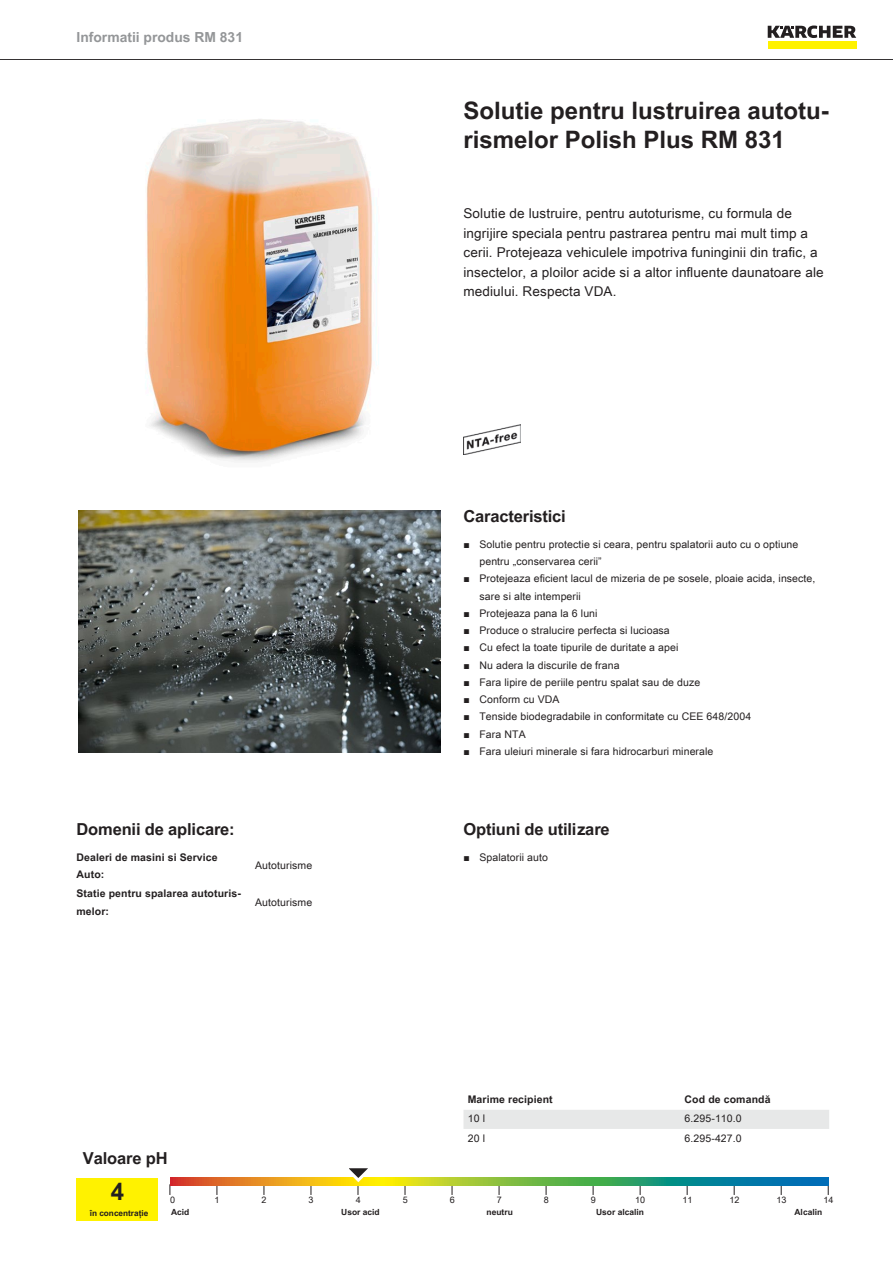
<style>
.page{position:relative;width:893px;height:1263px;background:#fff}
.page>*{position:absolute;margin:0;border:0;box-sizing:border-box;transform-origin:0 0}
.t1{font:700 24px/28.8px "Arial Unicode MS";color:#231f20}
.t2{font:700 16.5px "Arial Unicode MS";letter-spacing:-.01em;color:#231f20}
.t3{font:700 13.8px "Arial Unicode MS";color:#949698}
.t4{font:13.5px/19.5px "Arial Unicode MS";letter-spacing:.01em;color:#231f20}
.t5{font:10.5px/17.2px "Arial Unicode MS";letter-spacing:.01em;color:#231f20}
.t6{font:700 10.5px/17.2px "Arial Unicode MS";letter-spacing:.01em;color:#231f20}
.t7{font:9px "Arial Unicode MS";color:#231f20}
.t8{font:700 8.4px "Arial Unicode MS";color:#231f20}
.t9{font:700 8.25px "Arial Unicode MS";color:#231f20}
.s1{font-family:"Arial"}
</style>
<div class="page">
<hr style="left:0;top:59px;width:893px;height:1px;background:#231f20">
<div style="left:768px;top:42px;width:88px;height:7px;background:#fff200"></div>
<svg style="left:768px;top:26px;width:88px;height:12px"></svg>
<img style="left:146px;top:119px;width:227px;height:343px">
<img style="left:463px;top:424px;width:57px;height:30px">
<img style="left:78px;top:510px;width:362px;height:243px">
<div style="left:77px;top:1178px;width:81px;height:42px;background:#fff200"></div>
<svg style="left:170px;top:1178px;width:658px;height:8px;background:#7a9d50"></svg>
<svg style="left:341px;top:1168px;width:38px;height:27px"></svg>
<div style="left:463px;top:1110px;width:366px;height:19px;background:#e7e8e8"></div>
<h3 class="t3" style="left:77px;top:27px;width:168px">Informatii produs RM 831</h3>
<h2 class="t2" style="left:77px;top:817px;width:160px">Domenii de aplicare:</h2>
<p class="t6" style="left:77px;top:849px;width:143px">Dealeri de masini si Service<br>Auto:</p>
<p class="t5" style="left:255px;top:857px;width:59px">Autoturisme</p>
<p class="t6" style="left:77px;top:885px;width:166px">Statie pentru spalarea autoturis&shy;melor:</p>
<p class="t5" style="left:255px;top:893px;width:59px">Autoturisme</p>
<h1 class="t1" style="left:463px;top:97px;width:367px">Solutie pentru lustruirea autotu&shy;rismelor Polish Plus RM 831</h1>
<p class="t4" style="left:463px;top:203px;width:362px">Solutie de lustruire, pentru autoturisme, cu formula de ingrijire speciala pentru pastrarea pentru mai mult timp a cerii. Protejeaza vehiculele impotriva funinginii din trafic, a insectelor, a ploilor acide si a altor influente daunatoare ale mediului. Respecta VDA.</p>
<h2 class="t2" style="left:463px;top:504px;width:104px">Caracteristici</h2>
<p class="t5" style="left:479px;top:535px;width:320px;text-indent:-16px"><span class="s1">■</span> Solutie pentru protectie si ceara, pentru spalatorii auto cu o optiune pentru „conservarea cerii”</p>
<p class="t5" style="left:479px;top:570px;width:338px;text-indent:-16px"><span class="s1">■</span> Protejeaza eficient lacul de mizeria de pe sosele, ploaie acida, insecte, sare si alte intemperii</p>
<p class="t5" style="left:463px;top:604px;width:136px"><span class="s1">■</span> Protejeaza pana la 6 luni</p>
<p class="t5" style="left:463px;top:622px;width:208px"><span class="s1">■</span> Produce o stralucire perfecta si lucioasa</p>
<p class="t5" style="left:463px;top:639px;width:216px"><span class="s1">■</span> Cu efect la toate tipurile de duritate a apei</p>
<p class="t5" style="left:463px;top:656px;width:158px"><span class="s1">■</span> Nu adera la discurile de frana</p>
<p class="t5" style="left:463px;top:673px;width:238px"><span class="s1">■</span> Fara lipire de periile pentru spalat sau de duze</p>
<p class="t5" style="left:463px;top:691px;width:98px"><span class="s1">■</span> Conform cu VDA</p>
<p class="t5" style="left:463px;top:708px;width:289px"><span class="s1">■</span> Tenside biodegradabile in conformitate cu CEE 648/2004</p>
<p class="t5" style="left:463px;top:725px;width:64px"><span class="s1">■</span> Fara NTA</p>
<p class="t5" style="left:463px;top:742px;width:251px"><span class="s1">■</span> Fara uleiuri minerale si fara hidrocarburi minerale</p>
<h2 class="t2" style="left:463px;top:817px;width:148px">Optiuni de utilizare</h2>
<p class="t5" style="left:463px;top:848px;width:86px"><span class="s1">■</span> Spalatorii auto</p>
<p class="t6" style="left:468px;top:1091px;width:87px">Marime recipient</p>
<p class="t6" style="left:685px;top:1091px;width:87px">Cod de comandă</p>
<p class="t5" style="left:468px;top:1110px;width:19px">10 l</p>
<p class="t5" style="left:685px;top:1110px;width:59px">6.295-110.0</p>
<p class="t5" style="left:468px;top:1129px;width:19px">20 l</p>
<p class="t5" style="left:685px;top:1129px;width:59px">6.295-427.0</p>
<h2 class="t2" style="left:83px;top:1146px;width:86px">Valoare pH</h2>
<h1 class="t1" style="left:111px;top:1178px;width:15px">4</h1>
<p class="t7" style="left:170px;top:1193px;width:7px">0</p>
<p class="t7" style="left:215px;top:1193px;width:7px">1</p>
<p class="t7" style="left:262px;top:1193px;width:7px">2</p>
<p class="t7" style="left:309px;top:1193px;width:7px">3</p>
<p class="t7" style="left:356px;top:1193px;width:7px">4</p>
<p class="t7" style="left:403px;top:1193px;width:7px">5</p>
<p class="t7" style="left:450px;top:1193px;width:7px">6</p>
<p class="t7" style="left:497px;top:1193px;width:7px">7</p>
<p class="t7" style="left:544px;top:1193px;width:7px">8</p>
<p class="t7" style="left:591px;top:1193px;width:7px">9</p>
<p class="t7" style="left:635px;top:1193px;width:12px">10</p>
<p class="t7" style="left:682px;top:1193px;width:12px">11</p>
<p class="t7" style="left:729px;top:1193px;width:12px">12</p>
<p class="t7" style="left:776px;top:1193px;width:12px">13</p>
<p class="t7" style="left:823px;top:1193px;width:12px">14</p>
<p class="t9" style="left:90px;top:1207px;width:60px">în concentrație</p>
<p class="t8" style="left:171px;top:1206px;width:20px">Acid</p>
<p class="t8" style="left:341px;top:1206px;width:40px">Usor acid</p>
<p class="t8" style="left:487px;top:1206px;width:28px">neutru</p>
<p class="t8" style="left:596px;top:1206px;width:49px">Usor alcalin</p>
<p class="t8" style="left:794px;top:1206px;width:29px">Alcalin</p>
</div>
